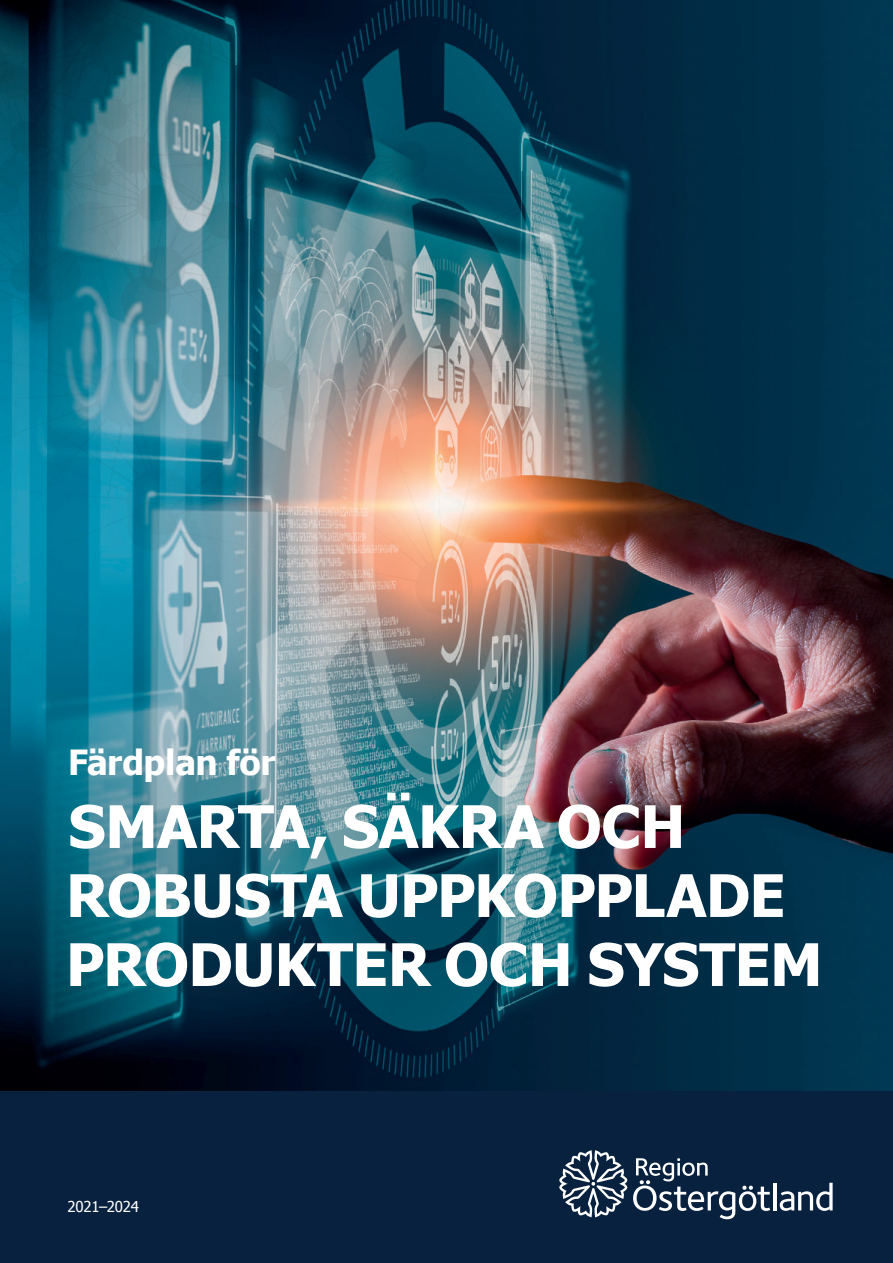
<style>
.page{position:relative;width:893px;height:1263px;background:#fff}
.page>*{position:absolute;margin:0;border:0;box-sizing:border-box;transform-origin:0 0}
.t1{font:700 58.8px/69px "Tahoma";letter-spacing:-.01em;color:#fff}
.t2{font:700 34.65px "Tahoma";letter-spacing:-.01em;color:#fff}
.t3{font:15px "Tahoma";letter-spacing:-.015em;color:#fff}
</style>
<div class="page">
<div style="left:0;top:540px;width:893px;height:723px;background:#08213f"></div>
<img style="left:0;top:0;width:893px;height:1091px">
<svg style="left:559px;top:1150px;width:68px;height:67px"></svg>
<svg style="left:633px;top:1158px;width:137px;height:61px"></svg>
<hr style="left:773px;top:1183px;width:3px;height:27px;background:#fff">
<svg style="left:780px;top:1183px;width:53px;height:28px"></svg>
<svg style="left:401px;top:38px;width:27px;height:107px;background:#00243b"></svg>
<svg style="left:0;top:0;width:401px;height:145px;background:#032f44"></svg>
<svg style="left:0;top:41px;width:194px;height:604px;background:#197891"></svg>
<img style="left:127px;top:145px;width:436px;height:471px">
<p class="t2" style="left:68px;top:738px;width:209px">Färdplan för</p>
<p class="t1" style="left:66px;top:788px;width:758px">SMARTA, SÄKRA OCH<br>ROBUSTA UPPKOPPLADE<br>PRODUKTER OCH SYSTEM</p>
<p class="t3" style="left:68px;top:1196px;width:73px">2021–2024</p>
</div>
